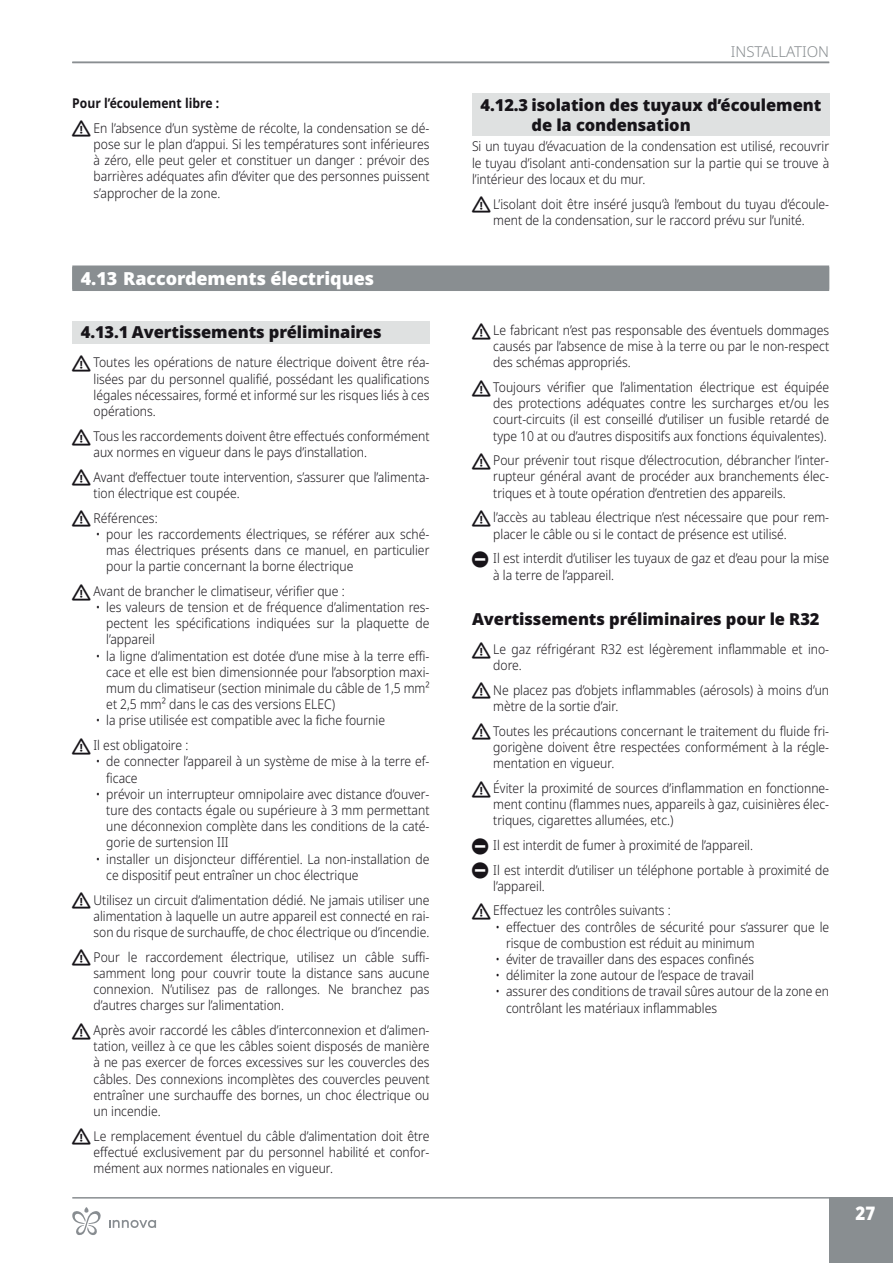
<style>
.page{position:relative;width:893px;height:1263px;background:#fff}
.page>*{position:absolute;margin:0;border:0;box-sizing:border-box;transform-origin:0 0}
.t1{font:900 18.75px "Noto Sans";color:#fff;scale:.9 1}
.t2{font:900 18px "Noto Sans";letter-spacing:-.005em;color:#fff}
.t3{font:900 16.5px/19.8px "Noto Sans";letter-spacing:-.005em;color:#171419}
.t4{font:300 15px "Noto Sans";color:#898e91}
.t5{font:300 13.5px/16.2px "Noto Sans";color:#171419;text-align:justify;scale:.9 1}
.t6{font:700 13.5px "Noto Sans";color:#171419;scale:.9 1}
</style>
<div class="page">
<hr style="left:72px;top:1197px;width:757px;height:1px;background:#898e91">
<div style="left:829px;top:1197px;width:64px;height:66px;background:#898e91"></div>
<hr style="left:72px;top:62px;width:757px;height:1px;background:#898e91">
<div style="left:472px;top:94px;width:357px;height:42px;background:#dfe1e1"></div>
<div style="left:72px;top:267px;width:757px;height:24px;background:#898e91"></div>
<div style="left:72px;top:265px;width:757px;height:24px;background:#898e91"></div>
<div style="left:72px;top:321px;width:357px;height:22px;background:#dfe1e1"></div>
<svg style="left:109px;top:1220px;width:47px;height:8px"></svg>
<svg style="left:72px;top:1207px;width:29px;height:28px"></svg>
<p class="t6" style="left:72px;top:94px;width:165px">Pour l’écoulement libre :</p>
<p class="t5" style="left:94px;top:120px;width:375px">En l’absence d’un système de récolte, la condensation se dé&shy;pose sur le plan d’appui. Si les températures sont inférieures à zéro, elle peut geler et constituer un danger : prévoir des barrières adéquates afin d’éviter que des personnes puissent s’approcher de la zone.</p>
<h2 class="t2" style="left:81px;top:264px;width:295px">4.13 Raccordements électriques</h2>
<p class="t3" style="left:81px;top:322px;width:302px">4.13.1 Avertissements préliminaires</p>
<p class="t5" style="left:94px;top:355px;width:375px">Toutes les opérations de nature électrique doivent être réa&shy;lisées par du personnel qualifié, possédant les qualifications légales nécessaires, formé et informé sur les risques liés à ces opérations.</p>
<p class="t5" style="left:94px;top:428px;width:375px">Tous les raccordements doivent être effectués conformément aux normes en vigueur dans le pays d’installation.</p>
<p class="t5" style="left:94px;top:469px;width:375px">Avant d’effectuer toute intervention, s’assurer que l’alimenta&shy;tion électrique est coupée.</p>
<p class="t5" style="left:94px;top:510px;width:73px">Références:</p>
<p class="t5" style="left:106px;top:526px;width:361px;text-indent:-11px">• pour les raccordements électriques, se référer aux sché&shy;mas électriques présents dans ce manuel, en particulier pour la partie concernant la borne électrique</p>
<p class="t5" style="left:94px;top:583px;width:281px">Avant de brancher le climatiseur, vérifier que :</p>
<p class="t5" style="left:106px;top:599px;width:361px;text-indent:-11px">• les valeurs de tension et de fréquence d’alimentation res&shy;pectent les spécifications indiquées sur la plaquette de l’appareil</p>
<p class="t5" style="left:106px;top:648px;width:361px;text-indent:-11px">• la ligne d’alimentation est dotée d’une mise à la terre effi&shy;cace et elle est bien dimensionnée pour l’absorption maxi&shy;mum du climatiseur (section minimale du câble de 1,5 mm² et 2,5 mm² dans le cas des versions ELEC)</p>
<p class="t5" style="left:94px;top:708px;width:325px;line-height:24.8px">• la prise utilisée est compatible avec la fiche fournie<br>Il est obligatoire :</p>
<p class="t5" style="left:106px;top:754px;width:361px;text-indent:-11px">• de connecter l’appareil à un système de mise à la terre ef&shy;ficace</p>
<p class="t5" style="left:106px;top:786px;width:361px;text-indent:-11px">• prévoir un interrupteur omnipolaire avec distance d’ouver&shy;ture des contacts égale ou supérieure à 3 mm permettant une déconnexion complète dans les conditions de la caté&shy;gorie de surtension III</p>
<p class="t5" style="left:106px;top:851px;width:361px;text-indent:-11px">• installer un disjoncteur différentiel. La non-installation de ce dispositif peut entraîner un choc électrique</p>
<p class="t5" style="left:94px;top:892px;width:375px">Utilisez un circuit d’alimentation dédié. Ne jamais utiliser une alimentation à laquelle un autre appareil est connecté en rai&shy;son du risque de surchauffe, de choc électrique ou d’incendie.</p>
<p class="t5" style="left:94px;top:949px;width:375px">Pour le raccordement électrique, utilisez un câble suffi&shy;samment long pour couvrir toute la distance sans aucune connexion. N’utilisez pas de rallonges. Ne branchez pas d’autres charges sur l’alimentation.</p>
<p class="t5" style="left:94px;top:1022px;width:375px">Après avoir raccordé les câbles d’interconnexion et d’alimen&shy;tation, veillez à ce que les câbles soient disposés de manière à ne pas exercer de forces excessives sur les couvercles des câbles. Des connexions incomplètes des couvercles peuvent entraîner une surchauffe des bornes, un choc électrique ou un incendie.</p>
<p class="t5" style="left:94px;top:1128px;width:375px">Le remplacement éventuel du câble d’alimentation doit être effectué exclusivement par du personnel habilité et confor&shy;mément aux normes nationales en vigueur.</p>
<p class="t4" style="left:731px;top:41px;width:81px">Installation</p>
<p class="t3" style="left:531px;top:95px;width:291px;text-indent:-51px">4.12.3 isolation des tuyaux d’écoulement de la condensation</p>
<p class="t5" style="left:472px;top:139px;width:398px">Si un tuyau d’évacuation de la condensation est utilisé, recouvrir le tuyau d’isolant anti-condensation sur la partie qui se trouve à l’intérieur des locaux et du mur.</p>
<p class="t5" style="left:493px;top:196px;width:375px">L’isolant doit être inséré jusqu’à l’embout du tuyau d’écoule&shy;ment de la condensation, sur le raccord prévu sur l’unité.</p>
<p class="t5" style="left:493px;top:322px;width:375px">Le fabricant n’est pas responsable des éventuels dommages causés par l’absence de mise à la terre ou par le non-respect des schémas appropriés.</p>
<p class="t5" style="left:493px;top:379px;width:375px">Toujours vérifier que l’alimentation électrique est équipée des protections adéquates contre les surcharges et/ou les court-circuits (il est conseillé d’utiliser un fusible retardé de type 10 at ou d’autres dispositifs aux fonctions équivalentes).</p>
<p class="t5" style="left:493px;top:453px;width:375px">Pour prévenir tout risque d’électrocution, débrancher l’inter&shy;rupteur général avant de procéder aux branchements élec&shy;triques et à toute opération d’entretien des appareils.</p>
<p class="t5" style="left:493px;top:510px;width:375px">l’accès au tableau électrique n’est nécessaire que pour rem&shy;placer le câble ou si le contact de présence est utilisé.</p>
<p class="t5" style="left:493px;top:551px;width:375px">Il est interdit d’utiliser les tuyaux de gaz et d’eau pour la mise à la terre de l’appareil.</p>
<p class="t3" style="left:472px;top:609px;width:349px">Avertissements préliminaires pour le R32</p>
<p class="t5" style="left:493px;top:641px;width:375px">Le gaz réfrigérant R32 est légèrement inflammable et ino&shy;dore.</p>
<p class="t5" style="left:493px;top:682px;width:375px">Ne placez pas d’objets inflammables (aérosols) à moins d’un mètre de la sortie d’air.</p>
<p class="t5" style="left:493px;top:723px;width:375px">Toutes les précautions concernant le traitement du fluide fri&shy;gorigène doivent être respectées conformément à la régle&shy;mentation en vigueur.</p>
<p class="t5" style="left:493px;top:780px;width:375px">Éviter la proximité de sources d’inflammation en fonctionne&shy;ment continu (flammes nues, appareils à gaz, cuisinières élec&shy;triques, cigarettes allumées, etc.)</p>
<p class="t5" style="left:493px;top:833px;width:375px;line-height:24.8px">Il est interdit de fumer à proximité de l’appareil.<br>Il est interdit d’utiliser un téléphone portable à proximité de</p>
<p class="t5" style="left:493px;top:874px;width:199px;line-height:24.8px">l’appareil.<br>Effectuez les contrôles suivants :</p>
<p class="t5" style="left:506px;top:919px;width:361px;text-indent:-11px">• effectuer des contrôles de sécurité pour s’assurer que le risque de combustion est réduit au minimum</p>
<p class="t5" style="left:495px;top:951px;width:289px">• éviter de travailler dans des espaces confinés</p>
<p class="t5" style="left:495px;top:967px;width:289px">• délimiter la zone autour de l’espace de travail</p>
<p class="t5" style="left:506px;top:984px;width:361px;text-indent:-11px">• assurer des conditions de travail sûres autour de la zone en contrôlant les matériaux inflammables</p>
<h1 class="t1" style="left:855px;top:1199px;width:23px">27</h1>
</div>
